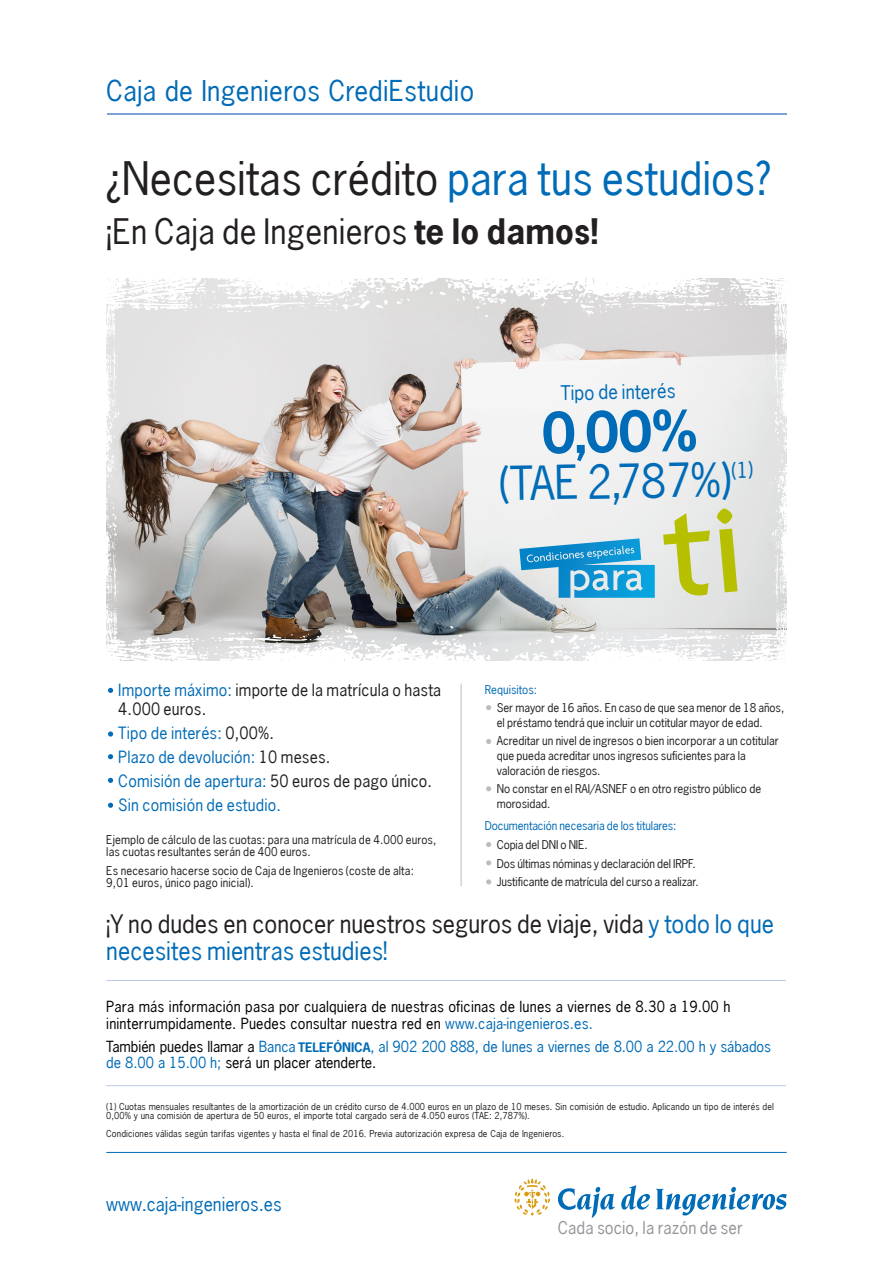
<style>
.page{position:relative;width:893px;height:1263px;background:#fff}
.page>*{position:absolute;margin:0;border:0;box-sizing:border-box;transform-origin:0 0}
.t1{font:700 53.4px "News Gothic LT";color:#006bb6}
.t2{font:43.8px "News Gothic LT";color:#006bb6}
.t3{font:43.5px "News Gothic LT";color:#231f20}
.t4{font:33px "News Gothic LT";letter-spacing:.005em;color:#231f20}
.t5{font:27px "News Gothic LT";letter-spacing:.01em;color:#006bb6}
.t6{font:24px/27px "News Gothic LT";color:#231f20}
.t7{font:18.9px "News Gothic LT";color:#006bb6}
.t8{font:18px "News Gothic LT";color:#006bb6}
.t9{font:16.5px "News Gothic LT";letter-spacing:.005em;color:#939598}
.t10{font:15.9px/24px "News Gothic LT";letter-spacing:.01em;color:#006bb6}
.t11{font:15.9px/19.5px "News Gothic LT";letter-spacing:.01em;color:#231f20}
.t12{font:14.4px/16.5px "News Gothic LT";letter-spacing:.01em;color:#000}
.t13{font:14.4px/16.5px "News Gothic LT";letter-spacing:-.005em;color:#006bb6}
.t14{font:11.4px/14.7px "News Gothic LT";color:#231f20}
.t15{font:11.4px "News Gothic LT";letter-spacing:-.01em;color:#006bb6}
.t16{font:9px/9.9px "News Gothic LT";letter-spacing:.01em;color:#231f20}
.s1{color:#006bb6}
.s2{font-weight:700}
.s3{color:#231f20}
.s4{color:#000}
.s5{font-weight:700;font-size:12.3px}
</style>
<div class="page">
<hr style="left:106px;top:1152px;width:681px;height:1px;background:#006bb6">
<hr style="left:106px;top:1085px;width:680px;height:1px;background:#bacae7">
<hr style="left:106px;top:980px;width:680px;height:1px;background:#bacae7">
<svg style="left:514px;top:1179px;width:36px;height:37px"></svg>
<svg style="left:558px;top:1185px;width:229px;height:33px"></svg>
<img style="left:121px;top:317px;width:649px;height:309px">
<svg style="left:107px;top:278px;width:676px;height:39px"></svg>
<svg style="left:110px;top:626px;width:660px;height:97px"></svg>
<svg style="left:770px;top:280px;width:17px;height:381px"></svg>
<svg style="left:106px;top:280px;width:15px;height:387px"></svg>
<svg style="left:663px;top:508px;width:74px;height:88px;background:#d3d891"></svg>
<svg style="left:519px;top:538px;width:136px;height:60px;background:#63b3d8"></svg>
<hr style="left:107px;top:113px;width:680px;height:2px;background:#7da2d4">
<hr style="left:461px;top:683px;width:1px;height:203px;background:#bcbdc0">
<svg style="left:486px;top:705px;width:5px;height:5px"></svg>
<svg style="left:486px;top:739px;width:5px;height:5px"></svg>
<svg style="left:486px;top:786px;width:5px;height:5px"></svg>
<svg style="left:486px;top:842px;width:5px;height:5px"></svg>
<svg style="left:486px;top:860px;width:5px;height:5px"></svg>
<svg style="left:486px;top:879px;width:5px;height:5px"></svg>
<svg style="left:108px;top:688px;width:5px;height:5px"></svg>
<svg style="left:108px;top:731px;width:5px;height:6px"></svg>
<svg style="left:108px;top:754px;width:5px;height:5px"></svg>
<svg style="left:108px;top:778px;width:5px;height:5px"></svg>
<svg style="left:108px;top:803px;width:5px;height:5px"></svg>
<h3 class="t5" style="left:106px;top:73px;width:369px">Caja de Ingenieros CrediEstudio</h3>
<h3 class="t3" style="left:106px;top:151px;width:666px">¿Necesitas crédito <span class="s1">para tus estudios?</span></h3>
<h3 class="t4" style="left:106px;top:210px;width:494px">¡En Caja de Ingenieros <span class="s2">te lo damos!</span></h3>
<h3 class="t7" style="left:560px;top:381px;width:117px;rotate:-1deg">Tipo de interés</h3>
<h1 class="t1" style="left:542px;top:398px;width:157px;rotate:-1deg">0,00%</h1>
<h2 class="t2" style="left:498px;top:456px;width:256px;rotate:-1deg">(TAE 2,787%)<sup>(1)</sup></h2>
<h3 class="t11" style="left:118px;top:680px;width:324px"><span class="s1">Importe máximo:</span> importe de la matrícula o hasta<br>4.000 euros.</h3>
<h3 class="t10" style="left:118px;top:721px;width:315px">Tipo de interés: <span class="s3">0,00%.<br></span>Plazo de devolución: <span class="s3">10 meses.<br></span>Comisión de apertura: <span class="s3">50 euros de pago único.<br></span>Sin comisión de estudio.</h3>
<p class="t14" style="left:106px;top:833px;width:332px;line-height:12px">Ejemplo de cálculo de las cuotas: para una matrícula de 4.000 euros, las cuotas resultantes serán de 400 euros.</p>
<p class="t14" style="left:106px;top:864px;width:309px;line-height:12px">Es necesario hacerse socio de Caja de Ingenieros (coste de alta:<br>9,01 euros, único pago inicial).</p>
<p class="t15" style="left:485px;top:682px;width:54px">Requisitos:</p>
<p class="t14" style="left:497px;top:700px;width:289px">Ser mayor de 16 años. En caso de que sea menor de 18 años, el préstamo tendrá que incluir un cotitular mayor de edad.</p>
<p class="t14" style="left:497px;top:734px;width:284px">Acreditar un nivel de ingresos o bien incorporar a un cotitular que pueda acreditar unos ingresos suficientes para la valoración de riesgos.</p>
<p class="t14" style="left:497px;top:782px;width:266px">No constar en el RAI/ASNEF o en otro registro público de morosidad.</p>
<p class="t15" style="left:485px;top:819px;width:193px">Documentación necesaria de los titulares:</p>
<p class="t14" style="left:497px;top:835px;width:203px;line-height:18.6px">Copia del DNI o NIE.<br>Dos últimas nóminas y declaración del IRPF.<br>Justificante de matrícula del curso a realizar.</p>
<h3 class="t6" style="left:106px;top:910px;width:669px">¡Y no dudes en conocer nuestros seguros de viaje, vida <span class="s1">y todo lo que necesites mientras estudies!</span></h3>
<p class="t12" style="left:106px;top:998px;width:626px">Para más información pasa por cualquiera de nuestras oficinas de lunes a viernes de 8.30 a 19.00 h ininterrumpidamente. Puedes consultar nuestra red en <span class="s1">www.caja-ingenieros.es.</span></p>
<p class="t13" style="left:106px;top:1038px;width:666px"><span class="s4">También puedes llamar a</span> Banca <span class="s5">TELEFÓNICA</span>, al 902 200 888, de lunes a viernes de 8.00 a 22.00 h y sábados de 8.00 a 15.00 h; <span class="s4">será un placer atenderte.</span></p>
<p class="t16" style="left:106px;top:1101px;width:669px">(1) Cuotas mensuales resultantes de la amortización de un crédito curso de 4.000 euros en un plazo de 10 meses. Sin comisión de estudio. Aplicando un tipo de interés del<br>0,00% y una comisión de apertura de 50 euros, el importe total cargado será de 4.050 euros (TAE: 2,787%).</p>
<p class="t16" style="left:106px;top:1128px;width:459px">Condiciones válidas según tarifas vigentes y hasta el final de 2016. Previa autorización expresa de Caja de Ingenieros.</p>
<h3 class="t8" style="left:106px;top:1192px;width:177px">www.caja-ingenieros.es</h3>
<h3 class="t9" style="left:558px;top:1217px;width:186px">Cada socio, la razón de ser</h3>
</div>
